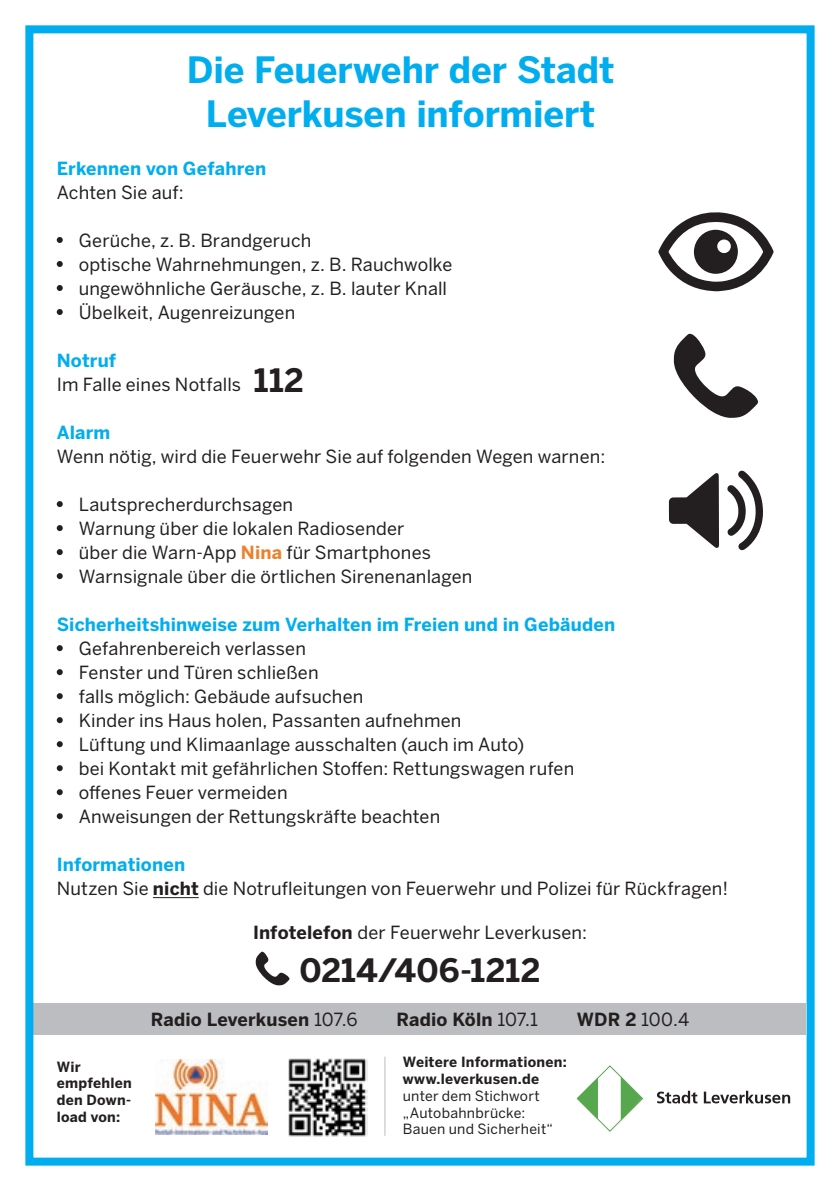
<style>
.page{position:relative;width:840px;height:1191px;background:#fff}
.page>*{position:absolute;margin:0;border:0;box-sizing:border-box;transform-origin:0 0}
.HL1{font:700 36px "Benton Sans";letter-spacing:-.005em;color:#00aeef}
.HL1-2{font:700 32px "Benton Sans";letter-spacing:.01em;color:#231f20}
._06_Interview{font:18px "Benton Sans";letter-spacing:.01em;color:#231f20}
._06_Interview-2{font:700 18px "Benton Sans";letter-spacing:.01em;color:#00aeef}
._06_Interview-3{font:700 18px "Benton Sans";letter-spacing:.005em;color:#231f20}
._06_Interview-4{font:700 14px/16.8px "Benton Sans";letter-spacing:.015em;color:#231f20;text-align:justify}
._06_Interview-5{font:14px/16.8px "Benton Sans";letter-spacing:.02em;color:#231f20}
.s1{font-weight:700;color:#ea8230}
.s2{font-weight:700}
.s3{font-weight:400}
</style>
<div class="page">
<hr style="left:153px;top:897px;width:46px;height:1px;background:#231f20">
<svg style="left:57px;top:237px;width:6px;height:6px"></svg>
<svg style="left:57px;top:261px;width:6px;height:6px"></svg>
<svg style="left:57px;top:285px;width:6px;height:6px"></svg>
<svg style="left:57px;top:309px;width:6px;height:6px"></svg>
<svg style="left:57px;top:501px;width:6px;height:6px"></svg>
<svg style="left:57px;top:525px;width:6px;height:6px"></svg>
<svg style="left:57px;top:549px;width:6px;height:6px"></svg>
<svg style="left:57px;top:573px;width:6px;height:6px"></svg>
<svg style="left:57px;top:645px;width:6px;height:6px"></svg>
<svg style="left:57px;top:669px;width:6px;height:6px"></svg>
<svg style="left:57px;top:693px;width:6px;height:6px"></svg>
<svg style="left:57px;top:717px;width:6px;height:6px"></svg>
<svg style="left:57px;top:741px;width:6px;height:6px"></svg>
<svg style="left:57px;top:765px;width:6px;height:6px"></svg>
<svg style="left:57px;top:789px;width:6px;height:6px"></svg>
<svg style="left:57px;top:813px;width:6px;height:6px"></svg>
<div style="left:29px;top:1003px;width:776px;height:32px;background:#bcbdc0"></div>
<div style="left:25px;top:25px;width:789px;height:1140px;border:8px solid #00aeef"></div>
<svg style="left:673px;top:333px;width:84px;height:85px"></svg>
<svg style="left:255px;top:951px;width:34px;height:34px"></svg>
<svg style="left:658px;top:212px;width:115px;height:79px"></svg>
<svg style="left:668px;top:473px;width:50px;height:75px"></svg>
<svg style="left:727px;top:470px;width:35px;height:80px"></svg>
<img style="left:288px;top:1058px;width:79px;height:79px">
<img style="left:156px;top:1059px;width:112px;height:75px">
<hr style="left:384px;top:1056px;width:1px;height:79px;background:#bcbdc0">
<svg style="left:576px;top:1065px;width:67px;height:66px"></svg>
<svg style="left:657px;top:1090px;width:40px;height:13px"></svg>
<svg style="left:703px;top:1090px;width:86px;height:13px"></svg>
<p class="HL1" style="left:187px;top:49px;width:429px">Die Feuerwehr der Stadt</p>
<p class="HL1" style="left:206px;top:92px;width:390px">Leverkusen informiert</p>
<p class="_06_Interview-2" style="left:57px;top:158px;width:211px">Erkennen von Gefahren</p>
<p class="_06_Interview" style="left:57px;top:182px;width:128px">Achten Sie auf:</p>
<p class="_06_Interview" style="left:79px;top:230px;width:234px">Gerüche, z. B. Brandgeruch</p>
<p class="_06_Interview" style="left:79px;top:254px;width:375px">optische Wahrnehmungen, z. B. Rauchwolke</p>
<p class="_06_Interview" style="left:79px;top:278px;width:369px">ungewöhnliche Geräusche, z. B. lauter Knall</p>
<p class="_06_Interview" style="left:79px;top:302px;width:218px">Übelkeit, Augenreizungen</p>
<p class="_06_Interview-2" style="left:57px;top:350px;width:61px">Notruf</p>
<p class="_06_Interview" style="left:57px;top:374px;width:186px">Im Falle eines Notfalls</p>
<p class="_06_Interview-2" style="left:57px;top:422px;width:55px">Alarm</p>
<p class="_06_Interview" style="left:57px;top:446px;width:549px">Wenn nötig, wird die Feuerwehr Sie auf folgenden Wegen warnen:</p>
<p class="_06_Interview" style="left:79px;top:494px;width:216px">Lautsprecherdurchsagen</p>
<p class="_06_Interview" style="left:79px;top:518px;width:327px">Warnung über die lokalen Radiosender</p>
<p class="_06_Interview" style="left:79px;top:542px;width:353px">über die Warn-App <span class="s1">Nina</span> für Smartphones</p>
<p class="_06_Interview" style="left:79px;top:566px;width:395px">Warnsignale über die örtlichen Sirenenanlagen</p>
<p class="_06_Interview-2" style="left:57px;top:614px;width:559px">Sicherheitshinweise zum Verhalten im Freien und in Gebäuden</p>
<p class="_06_Interview" style="left:79px;top:638px;width:228px">Gefahrenbereich verlassen</p>
<p class="_06_Interview" style="left:79px;top:662px;width:241px">Fenster und Türen schließen</p>
<p class="_06_Interview" style="left:79px;top:686px;width:286px">falls möglich: Gebäude aufsuchen</p>
<p class="_06_Interview" style="left:79px;top:710px;width:384px">Kinder ins Haus holen, Passanten aufnehmen</p>
<p class="_06_Interview" style="left:79px;top:734px;width:447px">Lüftung und Klimaanlage ausschalten (auch im Auto)</p>
<p class="_06_Interview" style="left:79px;top:758px;width:497px">bei Kontakt mit gefährlichen Stoffen: Rettungswagen rufen</p>
<p class="_06_Interview" style="left:79px;top:782px;width:210px">offenes Feuer vermeiden</p>
<p class="_06_Interview" style="left:79px;top:806px;width:363px">Anweisungen der Rettungskräfte beachten</p>
<p class="_06_Interview-2" style="left:57px;top:854px;width:130px">Informationen</p>
<p class="_06_Interview" style="left:57px;top:878px;width:672px">Nutzen Sie <span class="s2">nicht</span> die Notrufleitungen von Feuerwehr und Polizei für Rückfragen!</p>
<p class="_06_Interview" style="left:253px;top:922px;width:335px"><span class="s2">Infotelefon</span> der Feuerwehr Leverkusen:</p>
<p class="HL1-2" style="left:299px;top:951px;width:242px">0214/406-1212</p>
<p class="HL1-2" style="left:254px;top:361px;width:51px">112</p>
<p class="_06_Interview-4" style="left:57px;top:1057px;width:25px">Wir</p>
<p class="_06_Interview-4" style="left:57px;top:1074px;width:77px">empfehlen den Down&shy;load von:</p>
<p class="_06_Interview-3" style="left:151px;top:1008px;width:208px">Radio Leverkusen <span class="s3">107.6</span></p>
<p class="_06_Interview-3" style="left:396px;top:1008px;width:143px">Radio Köln <span class="s3">107.1</span></p>
<p class="_06_Interview" style="left:576px;top:1008px;width:114px"><span class="s2">WDR 2</span> 100.4</p>
<p class="_06_Interview-4" style="left:402px;top:1053px;width:165px">Weitere Informationen: www.leverkusen.de</p>
<p class="_06_Interview-5" style="left:402px;top:1087px;width:138px">unter dem Stichwort „Autobahnbrücke:</p>
<p class="_06_Interview-5" style="left:402px;top:1120px;width:152px">Bauen und Sicherheit“</p>
</div>
